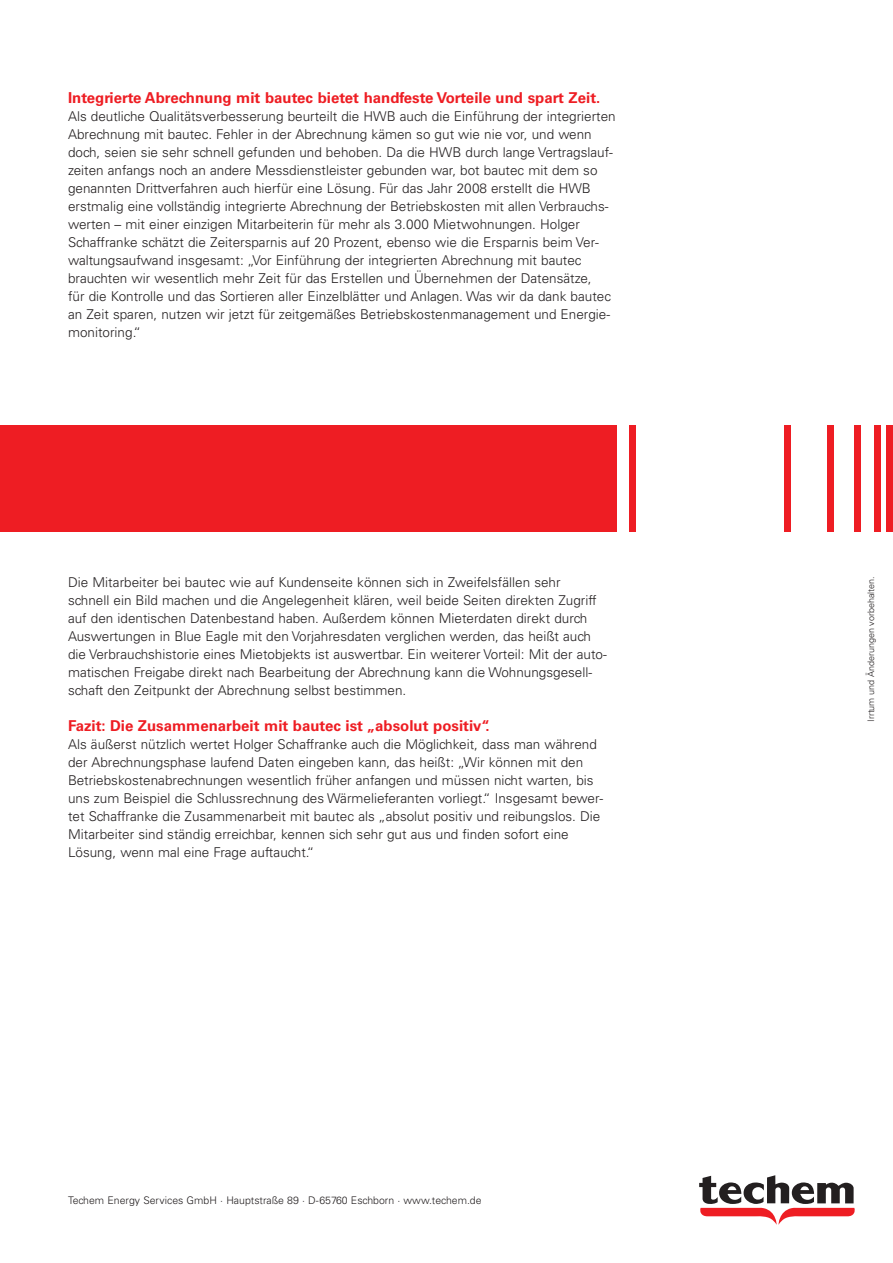
<style>
.page{position:relative;width:893px;height:1263px;background:#fff}
.page>*{position:absolute;margin:0;border:0;box-sizing:border-box;transform-origin:0 0}
.t1{font:700 15px "Univers";color:#ee1d23}
.t2{font:300 13.5px/18px "Univers";color:#231f20}
.Aufzählung_Rückseit{font:300 10.5px "Univers";color:#231f20}
.t3{font:300 9px "Univers";color:#231f20}
</style>
<div class="page">
<svg style="left:699px;top:1175px;width:156px;height:50px"></svg>
<div style="left:784px;top:425px;width:7px;height:106px;background:#ee1d23"></div>
<div style="left:887px;top:425px;width:6px;height:106px;background:#ee1d23"></div>
<div style="left:0;top:425px;width:617px;height:106px;background:#ee1d23"></div>
<div style="left:827px;top:425px;width:6px;height:106px;background:#ee1d23"></div>
<div style="left:855px;top:425px;width:6px;height:106px;background:#ee1d23"></div>
<div style="left:874px;top:425px;width:6px;height:106px;background:#ee1d23"></div>
<div style="left:629px;top:425px;width:7px;height:106px;background:#ee1d23"></div>
<p class="t1" style="left:68px;top:89px;width:534px">Integrierte Abrechnung mit bautec bietet handfeste Vorteile und spart Zeit.</p>
<p class="t2" style="left:68px;top:107px;width:549px">Als deutliche Qualitätsverbesserung beurteilt die HWB auch die Einführung der integrierten Abrechnung mit bautec. Fehler in der Abrechnung kämen so gut wie nie vor, und wenn doch, seien sie sehr schnell gefunden und behoben. Da die HWB durch lange Vertragslauf&shy;zeiten anfangs noch an andere Messdienstleister gebunden war, bot bautec mit dem so genannten Drittverfahren auch hierfür eine Lösung. Für das Jahr 2008 erstellt die HWB erstmalig eine vollständig integrierte Abrechnung der Betriebskosten mit allen Verbrauchs&shy;werten – mit einer einzigen Mitarbeiterin für mehr als 3.000 Mietwohnungen. Holger Schaffranke schätzt die Zeitersparnis auf 20 Prozent, ebenso wie die Ersparnis beim Ver&shy;waltungsaufwand insgesamt: „Vor Einführung der integrierten Abrechnung mit bautec brauchten wir wesentlich mehr Zeit für das Erstellen und Übernehmen der Datensätze,<br>für die Kontrolle und das Sortieren aller Einzelblätter und Anlagen. Was wir da dank bautec an Zeit sparen, nutzen wir jetzt für zeitgemäßes Betriebskostenmanagement und Energie&shy;monitoring.“</p>
<p class="t2" style="left:68px;top:573px;width:540px">Die Mitarbeiter bei bautec wie auf Kundenseite können sich in Zweifelsfällen sehr<br>schnell ein Bild machen und die Angelegenheit klären, weil beide Seiten direkten Zugriff auf den identischen Datenbestand haben. Außerdem können Mieterdaten direkt durch Auswertungen in Blue Eagle mit den Vorjahresdaten verglichen werden, das heißt auch die Verbrauchshistorie eines Mietobjekts ist auswertbar. Ein weiterer Vorteil: Mit der auto&shy;matischen Freigabe direkt nach Bearbeitung der Abrechnung kann die Wohnungsgesell&shy;schaft den Zeitpunkt der Abrechnung selbst bestimmen.</p>
<p class="t1" style="left:68px;top:717px;width:423px">Fazit: Die Zusammenarbeit mit bautec ist „absolut positiv“.</p>
<p class="t2" style="left:68px;top:735px;width:537px">Als äußerst nützlich wertet Holger Schaffranke auch die Möglichkeit, dass man während der Abrechnungsphase laufend Daten eingeben kann, das heißt: „Wir können mit den Betriebskostenabrechnungen wesentlich früher anfangen und müssen nicht warten, bis uns zum Beispiel die Schlussrechnung des Wärmelieferanten vorliegt.“ Insgesamt bewer&shy;tet Schaffranke die Zusammenarbeit mit bautec als „absolut positiv und reibungslos. Die Mitarbeiter sind ständig erreichbar, kennen sich sehr gut aus und finden sofort eine Lösung, wenn mal eine Frage auftaucht.“</p>
<p class="Aufzählung_Rückseit" style="left:68px;top:1194px;width:415px">Techem Energy Services GmbH · Hauptstraße 89 · D-65760 Eschborn · www.techem.de</p>
<p class="t3" style="left:865px;top:722px;width:147px;rotate:-90deg">Irrtum und Änderungen vorbehalten.</p>
</div>
